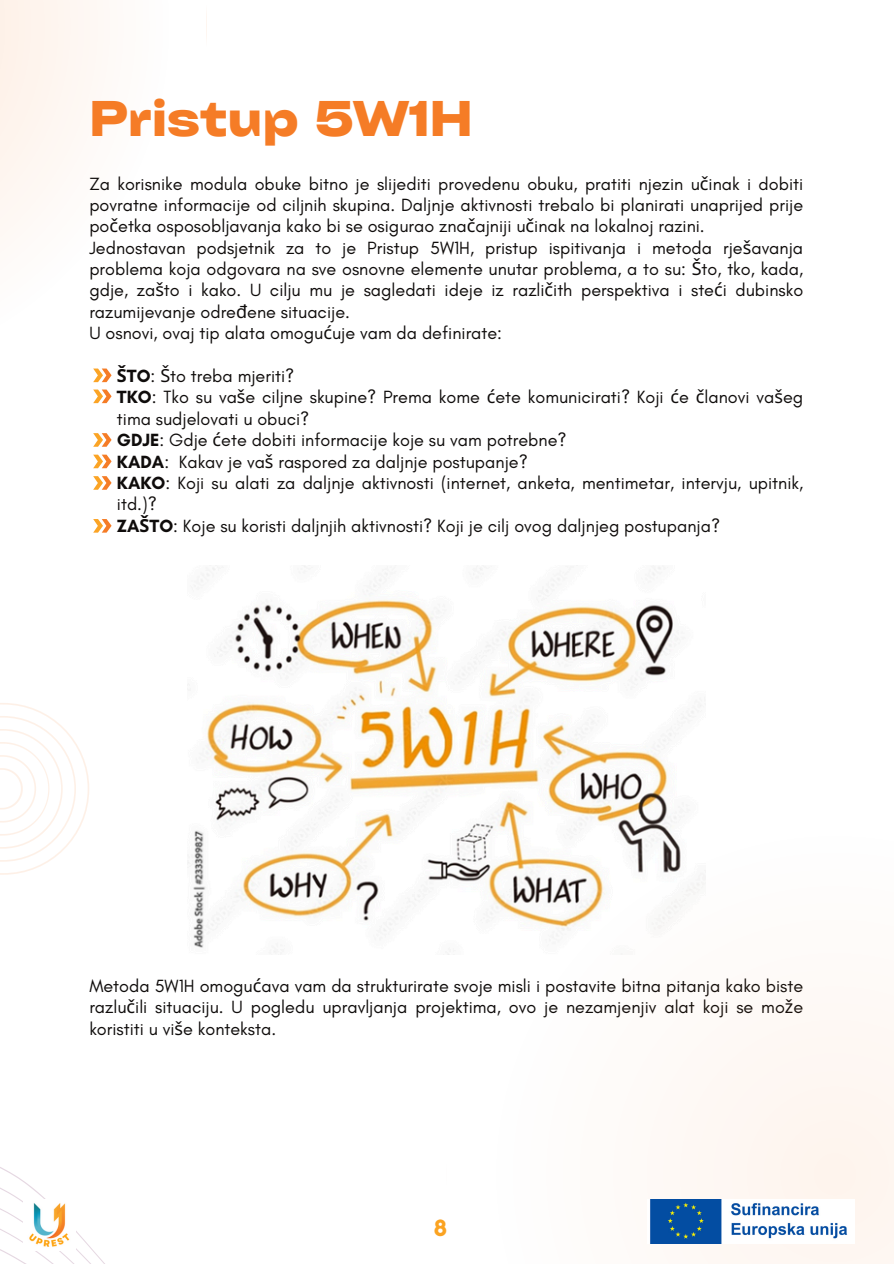
<style>
.page{position:relative;width:894px;height:1264px;background:#fff}
.page>*{position:absolute;margin:0;border:0;box-sizing:border-box;transform-origin:0 0}
.t1{font:700 expanded 48px "Cy Grotesk";color:#f57c26}
.t2{font:700 24px "Glacial Indifference";color:#fba321}
.t3{font:18px/21.3px "Glacial Indifference";color:#0f0c0b;text-align:justify}
.s1{font-family:"Noto Sans"}
.s2{font-family:"Noto Sans";font-weight:700}
.s3{font-weight:700}
</style>
<div class="page">
<svg style="left:0;top:0;width:112px;height:404px"></svg>
<svg style="left:0;top:703px;width:89px;height:171px"></svg>
<svg style="left:85px;top:368px;width:26px;height:14px"></svg>
<svg style="left:85px;top:389px;width:26px;height:14px"></svg>
<svg style="left:93px;top:433px;width:18px;height:13px"></svg>
<svg style="left:93px;top:454px;width:18px;height:14px"></svg>
<svg style="left:93px;top:476px;width:18px;height:13px"></svg>
<img style="left:187px;top:565px;width:515px;height:388px">
<svg style="left:446px;top:787px;width:447px;height:476px"></svg>
<svg style="left:0;top:1167px;width:104px;height:96px"></svg>
<img style="left:647px;top:1199px;width:207px;height:43px">
<img style="left:24px;top:1199px;width:51px;height:51px">
<svg style="left:93px;top:519px;width:18px;height:13px"></svg>
<p class="t1" style="left:89px;top:88px;width:385px">Pristup 5W1H</p>
<p class="t3" style="left:89px;top:173px;width:715px">Za korisnike modula obuke bitno je slijediti provedenu obuku, pratiti njezin u<span class="s1">č</span>inak i dobiti povratne informacije od ciljnih skupina. Daljnje aktivnosti trebalo bi planirati unaprijed prije po<span class="s1">č</span>etka osposobljavanja kako bi se osigurao zna<span class="s1">č</span>ajniji u<span class="s1">č</span>inak na lokalnoj razini.</p>
<h1 class="t3" style="left:89px;top:237px;width:715px">Jednostavan podsjetnik za to je Pristup 5W1H, pristup ispitivanja i metoda rje<span class="s1">š</span>avanja problema koja odgovara na sve osnovne elemente unutar problema, a to su: <span class="s1">Š</span>to, tko, kada, gdje, za<span class="s1">š</span>to i kako. U cilju mu je sagledati ideje iz razli<span class="s1">č</span>ith perspektiva i ste<span class="s1">ć</span>i dubinsko razumijevanje odre<span class="s1">đ</span>ene situacije.</h1>
<p class="t3" style="left:89px;top:322px;width:414px">U osnovi, ovaj tip alata omogu<span class="s1">ć</span>uje vam da definirate:</p>
<p class="t3" style="left:117px;top:365px;width:179px"><span class="s2">Š</span><span class="s3">TO</span>: <span class="s1">Š</span>to treba mjeriti?</p>
<p class="t3" style="left:117px;top:386px;width:687px"><span class="s3">TKO</span>: Tko su va<span class="s1">š</span>e ciljne skupine? Prema kome <span class="s1">ć</span>ete komunicirati? Koji <span class="s1">ć</span>e <span class="s1">č</span>lanovi va<span class="s1">š</span>eg tima sudjelovati u obuci?</p>
<p class="t3" style="left:117px;top:429px;width:451px"><span class="s3">GDJE</span>: Gdje <span class="s1">ć</span>ete dobiti informacije koje su vam potrebne?</p>
<p class="t3" style="left:117px;top:450px;width:412px"><span class="s3">KADA</span>: Kakav je va<span class="s1">š</span> raspored za daljnje postupanje?</p>
<p class="t3" style="left:117px;top:472px;width:687px"><span class="s3">KAKO</span>: Koji su alati za daljnje aktivnosti (internet, anketa, mentimetar, intervju, upitnik, itd.)?</p>
<p class="t3" style="left:117px;top:514px;width:604px"><span class="s3">ZA</span><span class="s2">Š</span><span class="s3">TO</span>: Koje su koristi daljnjih aktivnosti? Koji je cilj ovog daljnjeg postupanja?</p>
<p class="t3" style="left:89px;top:974px;width:715px">Metoda 5W1H omogu<span class="s1">ć</span>ava vam da strukturirate svoje misli i postavite bitna pitanja kako biste razlu<span class="s1">č</span>ili situaciju. U pogledu upravljanja projektima, ovo je nezamjenjiv alat koji se mo<span class="s1">ž</span>e koristiti u vi<span class="s1">š</span>e konteksta.</p>
<p class="t2" style="left:434px;top:1213px;width:15px">8</p>
</div>
